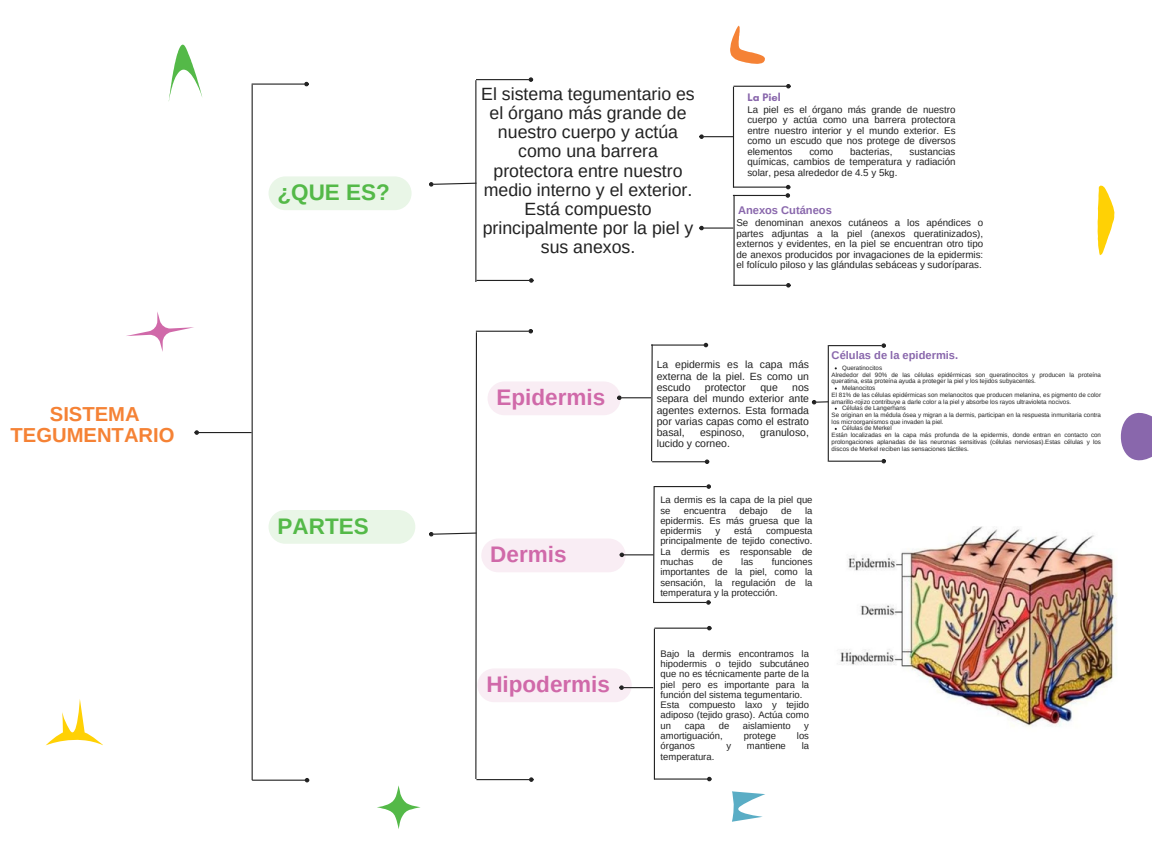
<style>
.page{position:relative;width:1152px;height:864px;background:#fff}
.page>*{position:absolute;margin:0;border:0;box-sizing:border-box;transform-origin:0 0}
.t1{font:700 22.5px "Arimo";color:#d069a9}
.t2{font:700 22.5px "Arimo";color:#54b948}
.t3{font:700 20.25px/21.3px "Arimo";color:#f58235;text-align:center}
.t4{font:17.7px/19.2px "Arimo";color:#222;text-align:center}
.t5{font:700 11.1px "Arimo";color:#8967ac}
.t6{font:700 11.1px "Glacial Indifference";color:#8967ac}
.t7{font:10.5px/11.2px "Arimo";color:#222;text-align:justify}
.t8{font:9.75px/10.5px "Arimo";color:#222;text-align:justify}
.t9{font:9.45px/10.4px "Arimo";color:#222;text-align:justify}
.t10{font:6.15px/6.8px "Arimo";color:#222}
</style>
<div class="page">
<hr style="left:252px;top:85px;width:1px;height:695px;background:#222">
<hr style="left:252px;top:84px;width:53px;height:1px;background:#222">
<svg style="left:304px;top:82px;width:5px;height:4px"></svg>
<hr style="left:252px;top:780px;width:53px;height:1px;background:#222">
<svg style="left:305px;top:778px;width:4px;height:4px"></svg>
<hr style="left:199px;top:432px;width:53px;height:1px;background:#222">
<svg style="left:194px;top:430px;width:5px;height:5px"></svg>
<hr style="left:475px;top:80px;width:1px;height:202px;background:#222">
<hr style="left:476px;top:79px;width:53px;height:1px;background:#222">
<svg style="left:529px;top:77px;width:4px;height:5px"></svg>
<hr style="left:476px;top:280px;width:53px;height:1px;background:#222">
<svg style="left:529px;top:278px;width:5px;height:5px"></svg>
<svg style="left:429px;top:182px;width:48px;height:5px"></svg>
<hr style="left:476px;top:331px;width:53px;height:1px;background:#222">
<svg style="left:529px;top:329px;width:4px;height:4px"></svg>
<hr style="left:476px;top:779px;width:53px;height:1px;background:#222">
<svg style="left:529px;top:777px;width:5px;height:5px"></svg>
<hr style="left:733px;top:87px;width:1px;height:101px;background:#222">
<hr style="left:734px;top:86px;width:52px;height:1px;background:#222">
<svg style="left:786px;top:84px;width:5px;height:4px"></svg>
<hr style="left:733px;top:187px;width:53px;height:1px;background:#222">
<svg style="left:699px;top:134px;width:34px;height:5px"></svg>
<hr style="left:734px;top:195px;width:1px;height:91px;background:#222">
<hr style="left:733px;top:195px;width:53px;height:1px;background:#222">
<svg style="left:786px;top:185px;width:4px;height:13px"></svg>
<hr style="left:734px;top:285px;width:52px;height:1px;background:#222">
<svg style="left:786px;top:283px;width:5px;height:5px"></svg>
<svg style="left:699px;top:226px;width:34px;height:4px"></svg>
<svg style="left:1120px;top:412px;width:32px;height:49px"></svg>
<svg style="left:126px;top:312px;width:68px;height:40px"></svg>
<svg style="left:46px;top:699px;width:57px;height:46px"></svg>
<svg style="left:1098px;top:186px;width:16px;height:69px"></svg>
<svg style="left:730px;top:26px;width:35px;height:38px"></svg>
<svg style="left:169px;top:45px;width:33px;height:55px"></svg>
<svg style="left:732px;top:791px;width:33px;height:31px"></svg>
<svg style="left:377px;top:785px;width:44px;height:44px"></svg>
<div style="left:488px;top:381px;width:133px;height:34px;background:#f9edf4;border-radius:17px"></div>
<div style="left:477px;top:668px;width:155px;height:34px;background:#f9edf4;border-radius:17px"></div>
<hr style="left:652px;top:461px;width:53px;height:1px;background:#222">
<svg style="left:705px;top:460px;width:4px;height:4px"></svg>
<hr style="left:621px;top:397px;width:30px;height:1px;background:#222">
<svg style="left:617px;top:396px;width:5px;height:4px"></svg>
<svg style="left:650px;top:344px;width:3px;height:118px"></svg>
<hr style="left:651px;top:345px;width:53px;height:1px;background:#222">
<svg style="left:704px;top:343px;width:4px;height:4px"></svg>
<svg style="left:652px;top:486px;width:3px;height:118px"></svg>
<hr style="left:654px;top:486px;width:53px;height:1px;background:#222">
<svg style="left:706px;top:484px;width:5px;height:5px"></svg>
<hr style="left:654px;top:602px;width:52px;height:1px;background:#222">
<svg style="left:706px;top:600px;width:5px;height:5px"></svg>
<hr style="left:654px;top:629px;width:1px;height:151px;background:#222">
<hr style="left:654px;top:628px;width:53px;height:1px;background:#222">
<svg style="left:707px;top:626px;width:5px;height:4px"></svg>
<hr style="left:654px;top:778px;width:53px;height:2px;background:#222">
<svg style="left:707px;top:777px;width:5px;height:4px"></svg>
<hr style="left:828px;top:345px;width:1px;height:117px;background:#222">
<hr style="left:829px;top:345px;width:53px;height:1px;background:#222">
<svg style="left:882px;top:343px;width:4px;height:5px"></svg>
<hr style="left:829px;top:461px;width:53px;height:1px;background:#222">
<svg style="left:882px;top:459px;width:4px;height:4px"></svg>
<img style="left:840px;top:526px;width:278px;height:201px">
<div style="left:269px;top:176px;width:143px;height:34px;background:#e9f6e7;border-radius:17px"></div>
<div style="left:481px;top:539px;width:145px;height:33px;background:#f9edf4;border-radius:17px"></div>
<div style="left:269px;top:510px;width:146px;height:34px;background:#e9f6e7;border-radius:17px"></div>
<svg style="left:812px;top:400px;width:16px;height:4px"></svg>
<svg style="left:429px;top:331px;width:49px;height:449px"></svg>
<hr style="left:624px;top:554px;width:30px;height:1px;background:#222">
<svg style="left:620px;top:553px;width:4px;height:4px"></svg>
<svg style="left:619px;top:685px;width:34px;height:5px"></svg>
<p class="t3" style="left:11px;top:403px;width:165px">SISTEMA<br>TEGUMENTARIO</p>
<h1 class="t2" style="left:278px;top:180px;width:114px">¿QUE ES?</h1>
<p class="t2" style="left:278px;top:513px;width:93px">PARTES</p>
<h1 class="t4" style="left:481px;top:84px;width:215px">El sistema tegumentario es el órgano más grande de nuestro cuerpo y actúa como una barrera protectora entre nuestro medio interno y el exterior.<br>Está compuesto principalmente por la piel y sus anexos.</h1>
<p class="t6" style="left:747px;top:90px;width:35px">La Piel</p>
<p class="t8" style="left:747px;top:104px;width:210px">La piel es el órgano más grande de nuestro cuerpo y actúa como una barrera protectora entre nuestro interior y el mundo exterior. Es como un escudo que nos protege de diversos elementos</p>
<p class="t8" style="left:747px;top:146px;width:210px;text-indent:162px">sustancias químicas, cambios de temperatura y radiación solar, pesa alrededor de 4.5 y 5kg.</p>
<p class="t8" style="left:809px;top:146px;width:25px">como</p>
<p class="t8" style="left:850px;top:146px;width:44px">bacterias,</p>
<h5 class="t5" style="left:738px;top:204px;width:95px">Anexos Cutáneos</h5>
<h4 class="t8" style="left:736px;top:218px;width:248px">Se denominan anexos cutáneos a los apéndices o partes adjuntas a la piel (anexos queratinizados), externos y evidentes, en la piel se encuentran otro tipo de anexos producidos por invagaciones de la epidermis: el folículo piloso y las glándulas sebáceas y sudoríparas.</h4>
<p class="t1" style="left:497px;top:385px;width:110px">Epidermis</p>
<h5 class="t1" style="left:490px;top:542px;width:78px">Dermis</h5>
<p class="t1" style="left:486px;top:672px;width:125px">Hipodermis</p>
<p class="t7" style="left:657px;top:359px;width:154px">La epidermis es la capa más externa de la piel. Es como un escudo</p>
<p class="t7" style="left:705px;top:382px;width:43px">protector</p>
<p class="t7" style="left:760px;top:382px;width:19px">que</p>
<p class="t7" style="left:657px;top:382px;width:154px;text-indent:135px">nos separa del mundo exterior ante agentes externos. Esta formada por varias capas como el estrato basal,</p>
<p class="t7" style="left:700px;top:427px;width:46px">espinoso,</p>
<p class="t7" style="left:760px;top:427px;width:50px">granuloso,</p>
<p class="t7" style="left:657px;top:438px;width:75px">lucido y corneo.</p>
<h5 class="t9" style="left:660px;top:495px;width:154px">La dermis es la capa de la piel que se</h5>
<h5 class="t9" style="left:660px;top:505px;width:154px;text-indent:145px">la epidermis. Es más gruesa que la epidermis</h5>
<h5 class="t9" style="left:684px;top:505px;width:44px">encuentra</h5>
<h5 class="t9" style="left:739px;top:505px;width:30px">debajo</h5>
<h5 class="t9" style="left:781px;top:505px;width:12px">de</h5>
<h5 class="t9" style="left:715px;top:526px;width:6px">y</h5>
<h5 class="t9" style="left:734px;top:526px;width:19px">está</h5>
<h5 class="t9" style="left:660px;top:526px;width:154px;text-indent:106px">compuesta principalmente de tejido conectivo.<br>La dermis es responsable de muchas</h5>
<h5 class="t9" style="left:660px;top:557px;width:154px;text-indent:112px">funciones importantes de la piel, como la sensación, la regulación de la temperatura y la protección.</h5>
<h5 class="t9" style="left:712px;top:557px;width:12px">de</h5>
<h5 class="t9" style="left:741px;top:557px;width:14px">las</h5>
<p class="t5" style="left:832px;top:349px;width:128px">Células de la epidermis.</p>
<h2 class="t10" style="left:842px;top:364px;width:41px">Queratinocitos</h2>
<h2 class="t10" style="left:832px;top:371px;width:271px">Alrededor del 90% de las células epidérmicas son queratinocitos y producen la proteína queratina, esta proteína ayuda a proteger la piel y los tejidos subyacentes.</h2>
<h2 class="t10" style="left:842px;top:385px;width:35px">Melanocitos</h2>
<h6 class="t10" style="left:832px;top:391px;width:271px">El 81% de las células epidérmicas son melanocitos que producen melanina, es pigmento de color amarillo-rojizo contribuye a darle color a la piel y absorbe los rayos ultravioleta nocivos.</h6>
<p class="t10" style="left:842px;top:405px;width:65px">Células de Langerhans</p>
<p class="t10" style="left:832px;top:411px;width:271px">Se originan en la médula ósea y migran a la dermis, participan en la respuesta inmunitaria contra los microorganismos que invaden la piel.</p>
<p class="t10" style="left:842px;top:425px;width:51px">Células de Merkel</p>
<p class="t10" style="left:832px;top:432px;width:271px;text-align:justify">Están localizadas en la capa más profunda de la epidermis, donde entran en contacto con prolongaciones aplanadas de las neuronas sensitivas (células nerviosas).Estas células y los discos de Merkel reciben las sensaciones táctiles.</p>
<p class="t9" style="left:661px;top:648px;width:150px">Bajo la dermis encontramos la hipodermis o tejido subcutáneo que no es técnicamente parte de la piel pero es importante para la función del sistema tegumentario.</p>
<p class="t9" style="left:661px;top:700px;width:150px">Esta compuesto laxo y tejido adiposo (tejido graso). Actúa como un</p>
<p class="t9" style="left:685px;top:720px;width:22px">capa</p>
<p class="t9" style="left:719px;top:720px;width:12px">de</p>
<p class="t9" style="left:743px;top:720px;width:49px">aislamiento</p>
<p class="t9" style="left:804px;top:720px;width:6px">y</p>
<p class="t9" style="left:661px;top:731px;width:64px">amortiguación,</p>
<p class="t9" style="left:744px;top:731px;width:34px">protege</p>
<p class="t9" style="left:797px;top:731px;width:14px">los</p>
<p class="t9" style="left:661px;top:741px;width:36px">órganos</p>
<p class="t9" style="left:726px;top:741px;width:6px">y</p>
<p class="t9" style="left:747px;top:741px;width:41px">mantiene</p>
<p class="t9" style="left:802px;top:741px;width:9px">la</p>
<p class="t9" style="left:661px;top:751px;width:55px">temperatura.</p>
</div>
